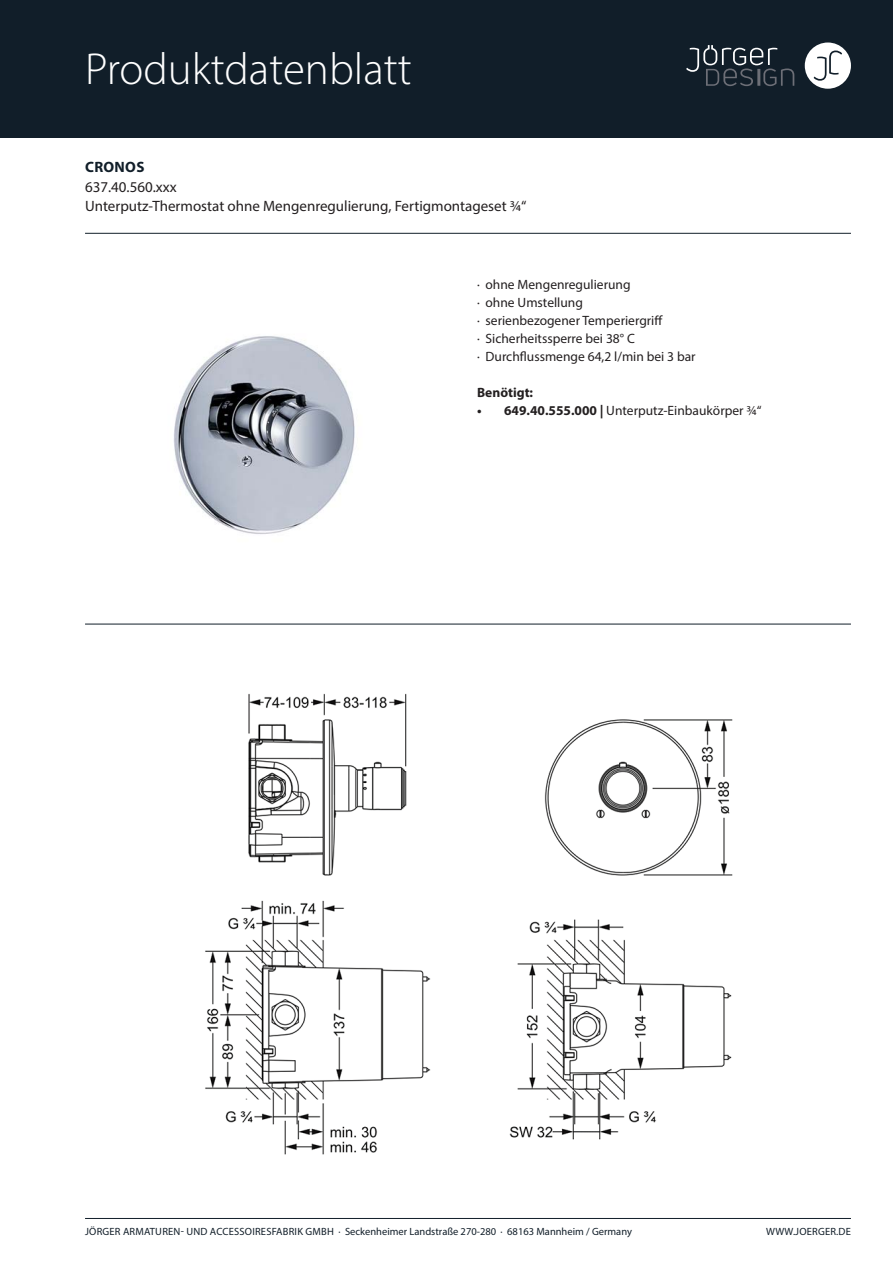
<style>
.page{position:relative;width:893px;height:1263px;background:#fff}
.page>*{position:absolute;margin:0;border:0;box-sizing:border-box;transform-origin:0 0}
.t1{font:300 45px "Myriad Pro";color:#fff}
.t2{font:15px "Myriad Pro";color:#231f20}
.t3{font:700 15px "Myriad Pro";letter-spacing:.02em;color:#111e29}
.t4{font:13.5px/18px "Myriad Pro";color:#231f20}
.t5{font:700 13.5px "Myriad Pro";color:#231f20}
.t6{font:10.5px "Myriad Pro";letter-spacing:.005em;color:#111e29}
.s1{font-weight:700}
</style>
<div class="page">
<div style="left:0;top:0;width:893px;height:138px;background:#111e29"></div>
<div style="left:805px;top:43px;width:46px;height:46px;background:#fff;border-radius:50%"></div>
<svg style="left:814px;top:51px;width:28px;height:30px"></svg>
<svg style="left:686px;top:45px;width:108px;height:41px"></svg>
<hr style="left:85px;top:1218px;width:766px;height:1px;background:#111e29">
<hr style="left:85px;top:233px;width:766px;height:1px;background:#111e29">
<hr style="left:85px;top:624px;width:766px;height:1px;background:#111e29">
<img style="left:173px;top:336px;width:182px;height:198px">
<img style="left:205px;top:693px;width:528px;height:462px">
<h1 class="t1" style="left:85px;top:52px;width:328px">Produktdatenblatt</h1>
<p class="t3" style="left:85px;top:161px;width:61px">CRONOS</p>
<p class="t2" style="left:85px;top:200px;width:443px">Unterputz-Thermostat ohne Mengenregulierung, Fertigmontageset ¾“</p>
<p class="t2" style="left:85px;top:181px;width:93px">637.40.560.xxx</p>
<p class="t4" style="left:477px;top:277px;width:220px">· ohne Mengenregulierung<br>· ohne Umstellung<br>· serienbezogener Temperiergriff<br>· Sicherheitssperre bei 38° C<br>· Durchflussmenge 64,2 l/min bei 3 bar</p>
<p class="t5" style="left:477px;top:387px;width:58px">Benötigt:</p>
<p class="t4" style="left:477px;top:403px;width:286px"><span class="s1">• 649.40.555.000 |</span> Unterputz-Einbaukörper ¾“</p>
<p class="t6" style="left:85px;top:1228px;width:548px">JÖRGER ARMATUREN- UND ACCESSOIRESFABRIK GMBH · Seckenheimer Landstraße 270-280 · 68163 Mannheim / Germany</p>
<p class="t6" style="left:766px;top:1228px;width:86px">WWW.JOERGER.DE</p>
</div>
